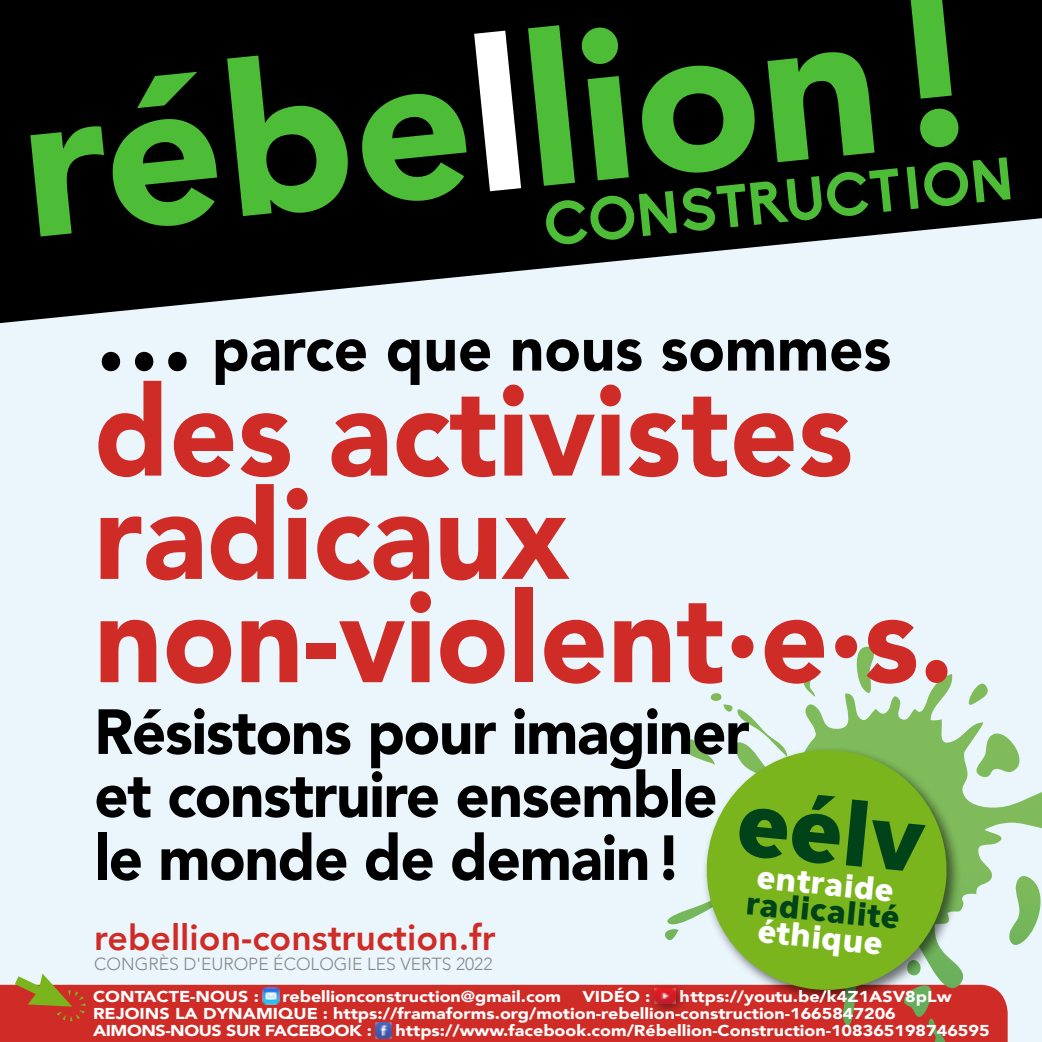
<style>
.page{position:relative;width:1042px;height:1042px;background:#ebf6fc}
.page>*{position:absolute;margin:0;border:0;box-sizing:border-box;transform-origin:0 0}
.t1{font:900 209.3px "Avenir";color:#4dbd38}
.t2{font:900 125.3px/103.2px "Avenir";color:#cf2c27;scale:.95 1}
.t3{font:900 89.08px "Eau Sans";color:#004319}
.t4{font:900 63px/63px "Avenir";letter-spacing:-.02em;color:#000;scale:.95 1}
.t5{font:700 59.15px "Biko";color:#4dbd38}
.t6{font:800 35.7px "Avenir";color:#cf2c27}
.t7{font:900 31.32px "Eau Sans";color:#fff}
.t8{font:900 31.32px "Eau Sans";color:#004319}
.t9{font:300 17.5px "Avenir";color:#87888a}
.t10{font:900 15.75px/16.6px "Avenir";color:#fff;scale:1.14 1}
.s1{color:#fff}
.s2{font-size:105px}
</style>
<div class="page">
<div style="left:0;top:985px;width:1007px;height:57px;background:#cf2c27"></div>
<svg style="left:708px;top:647px;width:334px;height:388px"></svg>
<svg style="left:0;top:0;width:1042px;height:323px;fill:#000"></svg>
<div style="left:702px;top:745px;width:259px;height:259px;background:#000;opacity:.55"></div>
<svg style="left:701px;top:744px;width:251px;height:251px;background:#89b640"></svg>
<img style="left:375px;top:1022px;width:16px;height:16px">
<img style="left:263px;top:988px;width:16px;height:16px">
<div style="left:647px;top:982px;width:39px;height:33px;background:#000;opacity:.5"></div>
<img style="left:654px;top:989px;width:21px;height:14px">
<svg style="left:15px;top:973px;width:71px;height:48px"></svg>
<h1 class="t1" style="left:3px;top:-11px;width:964px;rotate:-6deg">rébe<span class="s1">l</span>lion!</h1>
<h3 class="t5" style="left:540px;top:191px;width:473px;rotate:-6deg">CONSTRUCTION</h3>
<h3 class="t4" style="left:94px;top:315px;width:840px"><span class="s2">…</span> parce que nous sommes</h3>
<h2 class="t2" style="left:94px;top:377px;width:906px">des activistes radicaux non-violent·e·s.</h2>
<h3 class="t4" style="left:94px;top:699px;width:691px">Résistons pour imaginer et construire ensemble le monde de demain!</h3>
<h3 class="t3" style="left:743px;top:768px;width:189px;rotate:6deg">eélv</h3>
<h3 class="t7" style="left:758px;top:859px;width:139px;rotate:5deg">entraide</h3>
<h3 class="t8" style="left:747px;top:885px;width:156px;rotate:5deg">radicalité</h3>
<h3 class="t7" style="left:759px;top:913px;width:126px;rotate:5deg">éthique</h3>
<h3 class="t6" style="left:94px;top:909px;width:403px">rebellion-construction.fr</h3>
<p class="t9" style="left:94px;top:954px;width:400px">CONGRÈS D'EUROPE ÉCOLOGIE LES VERTS 2022</p>
<p class="t10" style="left:93px;top:988px;width:147px">Contacte-nous :</p>
<p class="t10" style="left:283px;top:988px;width:246px">rebellionconstruction@gmail.com</p>
<p class="t10" style="left:582px;top:988px;width:61px">VIDéO :</p>
<p class="t10" style="left:93px;top:988px;width:754px;text-indent:586px">https://youtu.be/k4Z1ASV8pLw rejoins la dynamique : https://framaforms.org/motion-rebellion-construction-1665847206 aimons-NOUS</p>
<p class="t10" style="left:226px;top:1021px;width:129px">SU R FACEBOOK :</p>
<p class="t10" style="left:395px;top:1021px;width:523px">https://www.facebook.com/Rébellion-Construction-108365198746595</p>
</div>
